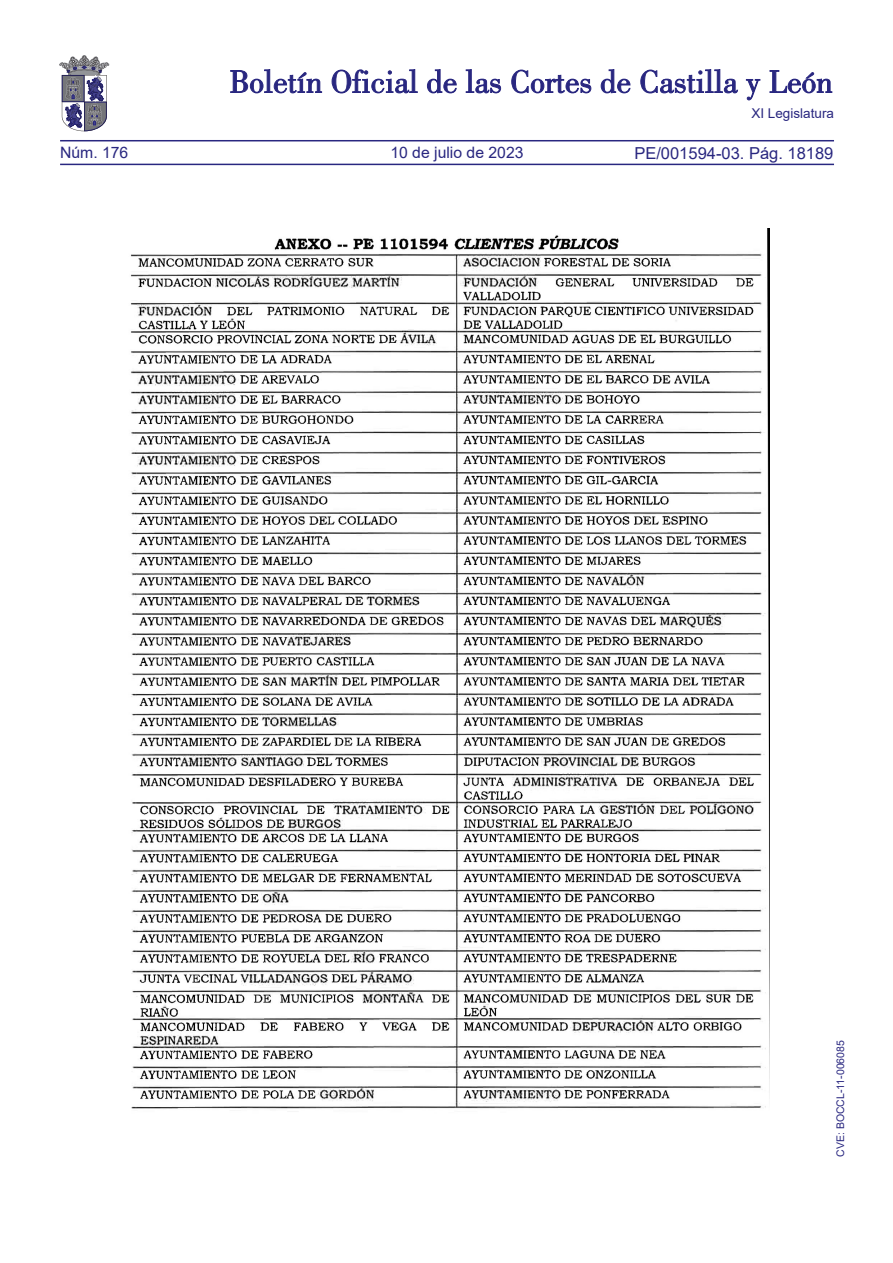
<style>
.page{position:relative;width:893px;height:1263px;background:#fff}
.page>*{position:absolute;margin:0;border:0;box-sizing:border-box;transform-origin:0 0}
.t1{font:16.5px "Arial";color:#292780}
.t2{font:15.75px "Arial";color:#292780}
.t3{font:13.5px "Arial";color:#292780}
.t4{font:10.5px "Arial";color:#292780}
</style>
<div class="page">
<hr style="left:60px;top:164px;width:774px;height:1px;background:#292780">
<hr style="left:60px;top:140px;width:774px;height:1px;background:#292780">
<svg style="left:230px;top:69px;width:92px;height:24px"></svg>
<svg style="left:332px;top:69px;width:86px;height:24px"></svg>
<svg style="left:427px;top:69px;width:30px;height:24px"></svg>
<svg style="left:466px;top:69px;width:35px;height:24px"></svg>
<svg style="left:511px;top:70px;width:80px;height:23px"></svg>
<svg style="left:601px;top:69px;width:29px;height:24px"></svg>
<svg style="left:640px;top:69px;width:98px;height:24px"></svg>
<svg style="left:746px;top:79px;width:14px;height:21px"></svg>
<svg style="left:770px;top:70px;width:62px;height:23px"></svg>
<svg style="left:60px;top:55px;width:49px;height:76px"></svg>
<img style="left:130px;top:228px;width:640px;height:881px">
<p class="t2" style="left:60px;top:142px;width:70px">Núm. 176</p>
<p class="t2" style="left:390px;top:142px;width:135px">10 de julio de 2023</p>
<p class="t3" style="left:751px;top:104px;width:84px">XI Legislatura</p>
<p class="t1" style="left:634px;top:141px;width:201px">PE/001594-03. Pág. 18189</p>
<p class="t4" style="left:833px;top:1157px;width:118px;rotate:-90deg">CVE: BOCCL-11-006085</p>
</div>
